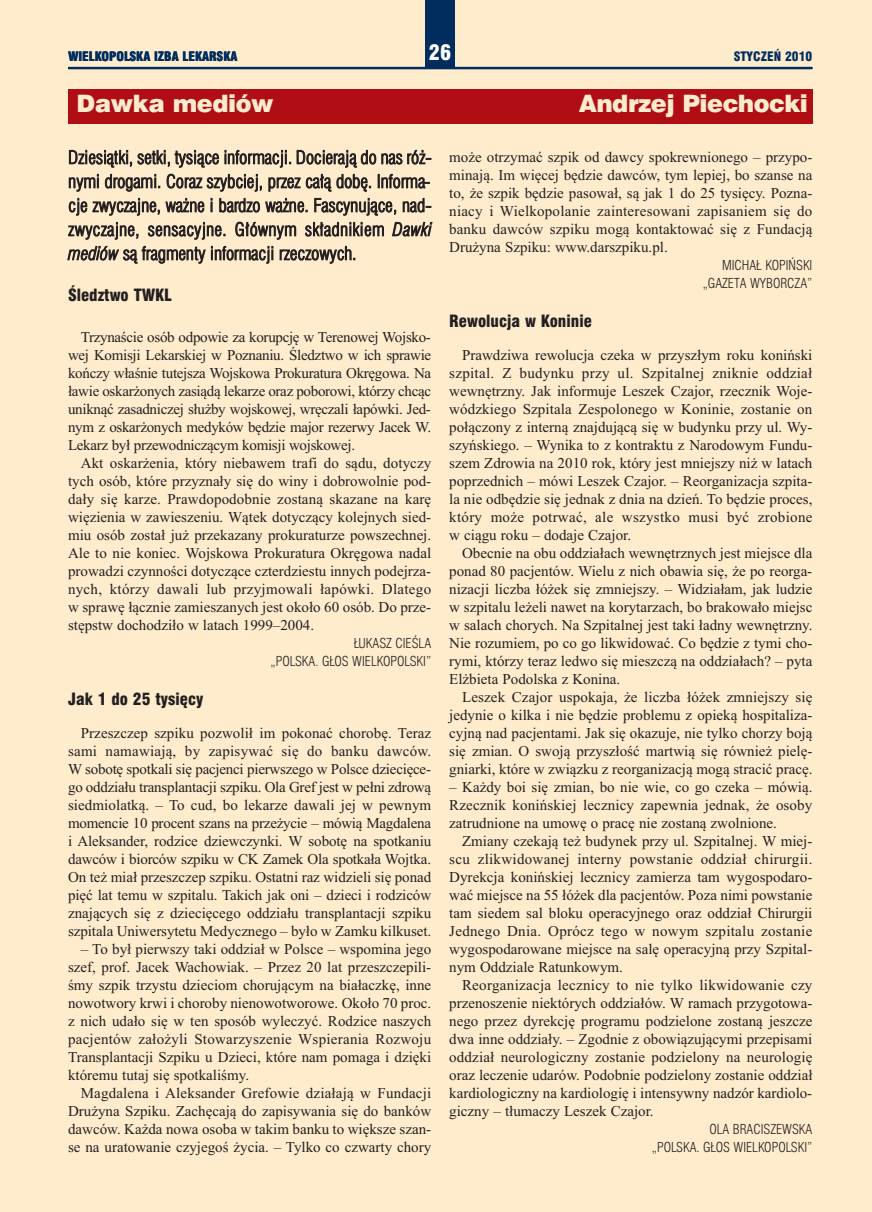
<style>
.page{position:relative;width:872px;height:1212px;background:#feeccd}
.page>*{position:absolute;margin:0;border:0;box-sizing:border-box;transform-origin:0 0}
.t1{font:24px "Swis 721 Blk EU";letter-spacing:-.02em;color:#feeccd}
.t2{font:21px "Swis 721 Blk Cn EU";color:#fff}
.t3{font:18px/24px "Swis 721 Lt Cn EU";color:#231f20;text-align:justify}
.t4{font:16.5px "Swis 721 Blk Cn EU";color:#231f20}
.t5{font:15px/18px "Times New Roman";color:#231f20;text-align:justify}
.t6{font:13.5px/18px "Swis 721 Lt Cn EU";color:#231f20;text-align:right}
.t7{font:12.75px "Swis 721 Blk Cn EU";color:#002d5e}
.s1{font-style:italic}
</style>
<div class="page">
<hr style="left:68px;top:67px;width:744px;height:2px;background:#002d5e">
<div style="left:425px;top:0;width:30px;height:68px;background:#002d5e"></div>
<div style="left:68px;top:89px;width:744px;height:34px;background:#b00d15"></div>
<p class="t7" style="left:68px;top:48px;width:171px">WIELKOPOLSKA IZBA LEKARSKA</p>
<h2 class="t2" style="left:429px;top:40px;width:24px">26</h2>
<p class="t7" style="left:733px;top:48px;width:80px">STYCZEŃ 2010</p>
<h1 class="t1" style="left:77px;top:89px;width:198px">Dawka mediów</h1>
<h1 class="t1" style="left:579px;top:89px;width:230px">Andrzej Piechocki</h1>
<p class="t3" style="left:68px;top:146px;width:365px">Dziesiątki, setki, tysiące informacji. Docierają do nas róż&shy;nymi drogami. Coraz szybciej, przez całą dobę. Informa&shy;cje zwyczajne, ważne i bardzo ważne. Fascynujące, nad&shy;zwyczajne, sensacyjne. Głównym składnikiem <span class="s1">Dawki mediów</span> są fragmenty informacji rzeczowych.</p>
<p class="t4" style="left:68px;top:284px;width:105px">Śledztwo TWKL</p>
<p class="t5" style="left:68px;top:328px;width:365px;text-indent:13px">Trzynaście osób odpowie za korupcję w Terenowej Wojsko&shy;wej Komisji Lekarskiej w Poznaniu. Śledztwo w ich sprawie kończy właśnie tutejsza Wojskowa Prokuratura Okręgowa. Na ławie oskarżonych zasiądą lekarze oraz poborowi, którzy chcąc uniknąć zasadniczej służby wojskowej, wręczali łapówki. Jed&shy;nym z oskarżonych medyków będzie major rezerwy Jacek W.<br>Lekarz był przewodniczącym komisji wojskowej.</p>
<p class="t5" style="left:68px;top:454px;width:365px;text-indent:13px">Akt oskarżenia, który niebawem trafi do sądu, dotyczy tych osób, które przyznały się do winy i dobrowolnie pod&shy;dały się karze. Prawdopodobnie zostaną skazane na karę więzienia w zawieszeniu. Wątek dotyczący kolejnych sied&shy;miu osób został już przekazany prokuraturze powszechnej.<br>Ale to nie koniec. Wojskowa Prokuratura Okręgowa nadal prowadzi czynności dotyczące czterdziestu innych podejrza&shy;nych, którzy dawali lub przyjmowali łapówki. Dlatego w sprawę łącznie zamieszanych jest około 60 osób. Do prze&shy;stępstw dochodziło w latach 1999–2004.</p>
<p class="t6" style="left:271px;top:634px;width:162px">ŁUKASZ CIEŚLA<br>„POLSKA. GŁOS WIELKOPOLSKI”</p>
<p class="t4" style="left:68px;top:689px;width:137px">Jak 1 do 25 tysięcy</p>
<p class="t5" style="left:68px;top:724px;width:365px;text-indent:13px">Przeszczep szpiku pozwolił im pokonać chorobę. Teraz sami namawiają, by zapisywać się do banku dawców.<br>W sobotę spotkali się pacjenci pierwszego w Polsce dziecięce&shy;go oddziału transplantacji szpiku. Ola Gref jest w pełni zdrową siedmiolatką. – To cud, bo lekarze dawali jej w pewnym momencie 10 procent szans na przeżycie – mówią Magdalena i Aleksander, rodzice dziewczynki. W sobotę na spotkaniu dawców i biorców szpiku w CK Zamek Ola spotkała Wojtka.<br>On też miał przeszczep szpiku. Ostatni raz widzieli się ponad pięć lat temu w szpitalu. Takich jak oni – dzieci i rodziców znających się z dziecięcego oddziału transplantacji szpiku szpitala Uniwersytetu Medycznego – było w Zamku kilkuset.</p>
<p class="t5" style="left:68px;top:940px;width:365px;text-indent:13px">– To był pierwszy taki oddział w Polsce – wspomina jego szef, prof. Jacek Wachowiak. – Przez 20 lat przeszczepili&shy;śmy szpik trzystu dzieciom chorującym na białaczkę, inne nowotwory krwi i choroby nienowotworowe. Około 70 proc. z nich udało się w ten sposób wyleczyć. Rodzice naszych pacjentów założyli Stowarzyszenie Wspierania Rozwoju Transplantacji Szpiku u Dzieci, które nam pomaga i dzięki któremu tutaj się spotkaliśmy.</p>
<p class="t5" style="left:68px;top:1084px;width:365px;text-indent:13px">Magdalena i Aleksander Grefowie działają w Fundacji Drużyna Szpiku. Zachęcają do zapisywania się do banków dawców. Każda nowa osoba w takim banku to większe szan&shy;se na uratowanie czyjegoś życia. – Tylko co czwarty chory</p>
<p class="t5" style="left:449px;top:148px;width:365px">może otrzymać szpik od dawcy spokrewnionego – przypo&shy;minają. Im więcej będzie dawców, tym lepiej, bo szanse na to, że szpik będzie pasował, są jak 1 do 25 tysięcy. Pozna&shy;niacy i Wielkopolanie zainteresowani zapisaniem się do banku dawców szpiku mogą kontaktować się z Fundacją Drużyna Szpiku: www.darszpiku.pl.</p>
<p class="t6" style="left:702px;top:256px;width:111px">MICHAŁ KOPIŃSKI „GAZETA WYBORCZA”</p>
<p class="t4" style="left:449px;top:311px;width:144px">Rewolucja w Koninie</p>
<p class="t5" style="left:449px;top:346px;width:365px;text-indent:13px">Prawdziwa rewolucja czeka w przyszłym roku koniński szpital. Z budynku przy ul. Szpitalnej zniknie oddział wewnętrzny. Jak informuje Leszek Czajor, rzecznik Woje&shy;wódzkiego Szpitala Zespolonego w Koninie, zostanie on połączony z interną znajdującą się w budynku przy ul. Wy&shy;szyńskiego. – Wynika to z kontraktu z Narodowym Fundu&shy;szem Zdrowia na 2010 rok, który jest mniejszy niż w latach poprzednich – mówi Leszek Czajor. – Reorganizacja szpita&shy;la nie odbędzie się jednak z dnia na dzień. To będzie proces, który może potrwać, ale wszystko musi być zrobione w ciągu roku – dodaje Czajor.</p>
<p class="t5" style="left:449px;top:544px;width:365px;text-indent:13px">Obecnie na obu oddziałach wewnętrznych jest miejsce dla ponad 80 pacjentów. Wielu z nich obawia się, że po reorga&shy;nizacji liczba łóżek się zmniejszy. – Widziałam, jak ludzie w szpitalu leżeli nawet na korytarzach, bo brakowało miejsc w salach chorych. Na Szpitalnej jest taki ładny wewnętrzny.<br>Nie rozumiem, po co go likwidować. Co będzie z tymi cho&shy;rymi, którzy teraz ledwo się mieszczą na oddziałach? – pyta Elżbieta Podolska z Konina.</p>
<p class="t5" style="left:449px;top:688px;width:365px;text-indent:13px">Leszek Czajor uspokaja, że liczba łóżek zmniejszy się jedynie o kilka i nie będzie problemu z opieką hospitaliza&shy;cyjną nad pacjentami. Jak się okazuje, nie tylko chorzy boją się zmian. O swoją przyszłość martwią się również pielę&shy;gniarki, które w związku z reorganizacją mogą stracić pracę.</p>
<p class="t5" style="left:449px;top:778px;width:365px">– Każdy boi się zmian, bo nie wie, co go czeka – mówią.<br>Rzecznik konińskiej lecznicy zapewnia jednak, że osoby zatrudnione na umowę o pracę nie zostaną zwolnione.</p>
<p class="t5" style="left:449px;top:832px;width:365px;text-indent:13px">Zmiany czekają też budynek przy ul. Szpitalnej. W miej&shy;scu zlikwidowanej interny powstanie oddział chirurgii.<br>Dyrekcja konińskiej lecznicy zamierza tam wygospodaro&shy;wać miejsce na 55 łóżek dla pacjentów. Poza nimi powstanie tam siedem sal bloku operacyjnego oraz oddział Chirurgii Jednego Dnia. Oprócz tego w nowym szpitalu zostanie wygospodarowane miejsce na salę operacyjną przy Szpital&shy;nym Oddziale Ratunkowym.</p>
<p class="t5" style="left:449px;top:976px;width:365px;text-indent:13px">Reorganizacja lecznicy to nie tylko likwidowanie czy przenoszenie niektórych oddziałów. W ramach przygotowa&shy;nego przez dyrekcję programu podzielone zostaną jeszcze dwa inne oddziały. – Zgodnie z obowiązującymi przepisami oddział neurologiczny zostanie podzielony na neurologię oraz leczenie udarów. Podobnie podzielony zostanie oddział kardiologiczny na kardiologię i intensywny nadzór kardiolo&shy;giczny – tłumaczy Leszek Czajor.</p>
<p class="t6" style="left:652px;top:1120px;width:162px">OLA BRACISZEWSKA<br>„POLSKA. GŁOS WIELKOPOLSKI”</p>
</div>
